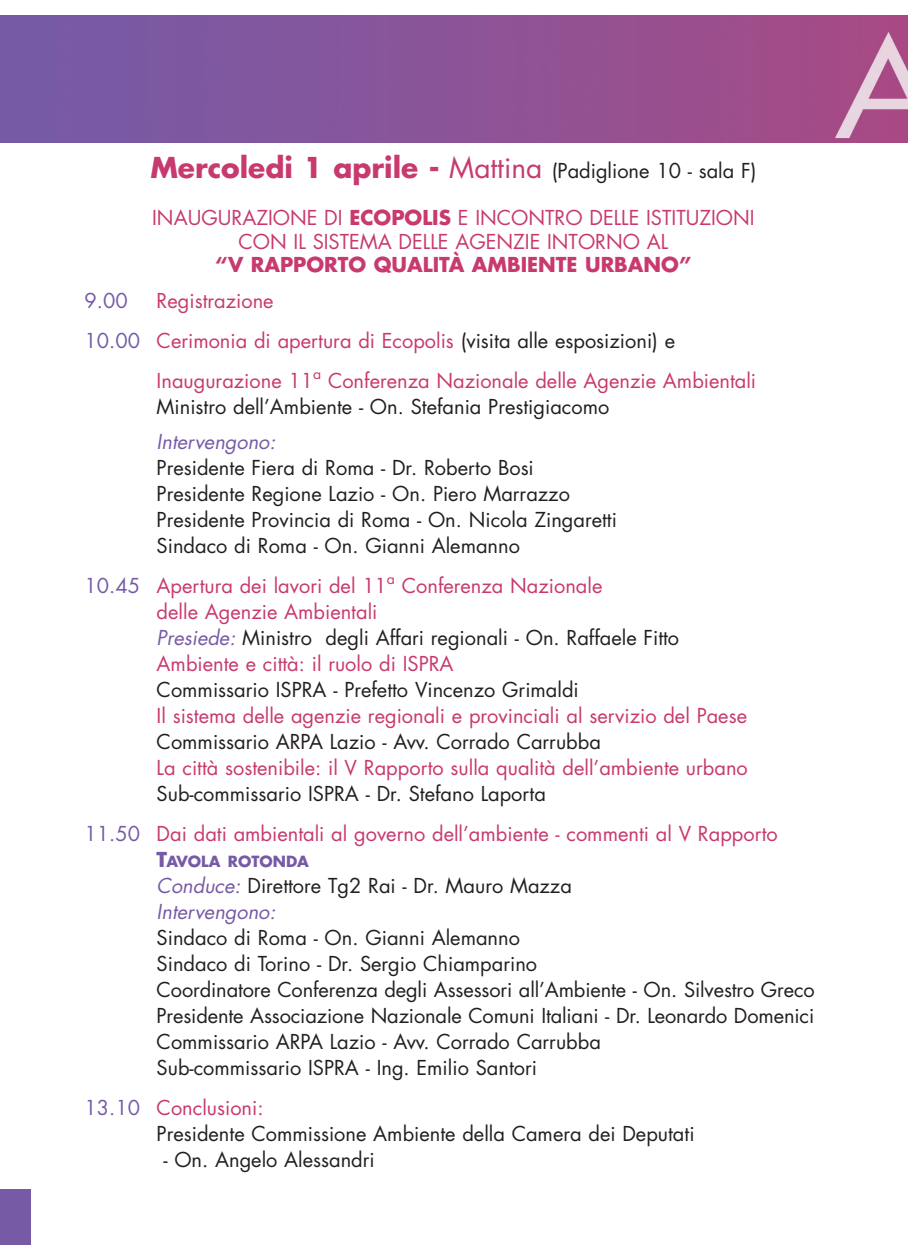
<style>
.page{position:relative;width:908px;height:1248px;background:#fff}
.page>*{position:absolute;margin:0;border:0;box-sizing:border-box;transform-origin:0 0}
.t1{font:20px/26px "Futura Std";color:#231f20}
.t2{font:20px/26px "Futura Std";color:#c8396f}
.t3{font:700 20px "Futura Std";color:#c8396f}
.t4{font:italic 20px "Futura Std";color:#775aa6}
.t5{font:20px "Futura Std";color:#775aa6}
.t6{font:700 15px "Futura Std";color:#775aa6}
.t7{font:14px "Futura Std";color:#c8396f}
.s1{font-weight:700;font-size:28px;color:#c8396f}
.s2{font-size:28px;color:#c8396f}
.s3{font-weight:700}
.s4{color:#775aa6}
.s5{color:#231f20}
.s6{font-style:italic;color:#775aa6}
.s7{font-size:20px}
.s8{color:#c8396f}
</style>
<div class="page">
<div style="left:0;top:1189px;width:30px;height:55px;background:#775aa6"></div>
<img style="left:0;top:15px;width:907px;height:127px">
<hr style="left:32px;top:1189px;width:3px;height:55px;background:#775aa6">
<hr style="left:48px;top:1189px;width:3px;height:55px;background:#775aa5">
<hr style="left:63px;top:1189px;width:3px;height:55px;background:#785aa4">
<hr style="left:79px;top:1189px;width:3px;height:55px;background:#795aa4">
<hr style="left:95px;top:1189px;width:3px;height:55px;background:#7a5aa4">
<hr style="left:110px;top:1189px;width:3px;height:55px;background:#7b5aa3">
<hr style="left:126px;top:1189px;width:3px;height:55px;background:#7c5aa3">
<hr style="left:142px;top:1189px;width:3px;height:55px;background:#7d59a2">
<hr style="left:157px;top:1189px;width:3px;height:55px;background:#7d59a2">
<hr style="left:173px;top:1189px;width:3px;height:55px;background:#7e59a1">
<hr style="left:189px;top:1189px;width:3px;height:55px;background:#7f59a1">
<hr style="left:204px;top:1189px;width:3px;height:55px;background:#8059a0">
<hr style="left:220px;top:1189px;width:3px;height:55px;background:#8158a0">
<hr style="left:235px;top:1189px;width:3px;height:55px;background:#82589f">
<hr style="left:251px;top:1189px;width:3px;height:55px;background:#83579e">
<hr style="left:267px;top:1189px;width:3px;height:55px;background:#83579d">
<hr style="left:282px;top:1189px;width:3px;height:55px;background:#84579d">
<hr style="left:298px;top:1189px;width:3px;height:55px;background:#84579c">
<hr style="left:314px;top:1189px;width:3px;height:55px;background:#85579c">
<hr style="left:329px;top:1189px;width:3px;height:55px;background:#87569c">
<hr style="left:345px;top:1189px;width:3px;height:55px;background:#87569b">
<hr style="left:361px;top:1189px;width:3px;height:55px;background:#88569b">
<hr style="left:376px;top:1189px;width:3px;height:55px;background:#89569a">
<hr style="left:392px;top:1189px;width:3px;height:55px;background:#8a569a">
<hr style="left:407px;top:1189px;width:3px;height:55px;background:#8a5599">
<hr style="left:423px;top:1189px;width:3px;height:55px;background:#8b5599">
<hr style="left:439px;top:1189px;width:3px;height:55px;background:#8c5598">
<hr style="left:454px;top:1189px;width:3px;height:55px;background:#8d5598">
<hr style="left:470px;top:1189px;width:3px;height:55px;background:#8e5497">
<hr style="left:486px;top:1189px;width:3px;height:55px;background:#8e5496">
<hr style="left:501px;top:1189px;width:3px;height:55px;background:#8f5496">
<hr style="left:517px;top:1189px;width:3px;height:55px;background:#905395">
<hr style="left:533px;top:1189px;width:3px;height:55px;background:#915395">
<hr style="left:548px;top:1189px;width:3px;height:55px;background:#925394">
<hr style="left:564px;top:1189px;width:3px;height:55px;background:#925394">
<hr style="left:580px;top:1189px;width:3px;height:55px;background:#935293">
<hr style="left:595px;top:1189px;width:3px;height:55px;background:#945292">
<hr style="left:611px;top:1189px;width:3px;height:55px;background:#955292">
<hr style="left:626px;top:1189px;width:3px;height:55px;background:#965291">
<hr style="left:642px;top:1189px;width:3px;height:55px;background:#975291">
<hr style="left:658px;top:1189px;width:3px;height:55px;background:#975190">
<hr style="left:673px;top:1189px;width:3px;height:55px;background:#985190">
<hr style="left:689px;top:1189px;width:3px;height:55px;background:#99508f">
<hr style="left:705px;top:1189px;width:3px;height:55px;background:#9a518f">
<hr style="left:720px;top:1189px;width:3px;height:55px;background:#9b518f">
<hr style="left:736px;top:1189px;width:3px;height:55px;background:#9b4f8e">
<hr style="left:752px;top:1189px;width:3px;height:55px;background:#9b4f8d">
<hr style="left:767px;top:1189px;width:3px;height:55px;background:#9d4f8d">
<hr style="left:783px;top:1189px;width:3px;height:55px;background:#9e508c">
<hr style="left:799px;top:1189px;width:3px;height:55px;background:#9e4f8c">
<hr style="left:814px;top:1189px;width:3px;height:55px;background:#9e4f8c">
<hr style="left:830px;top:1189px;width:3px;height:55px;background:#9f4f8b">
<hr style="left:845px;top:1189px;width:3px;height:55px;background:#a04e8a">
<hr style="left:861px;top:1189px;width:3px;height:55px;background:#a14e8a">
<hr style="left:877px;top:1189px;width:3px;height:55px;background:#a14d89">
<hr style="left:892px;top:1189px;width:3px;height:55px;background:#a24d89">
<hr style="left:907px;top:1189px;width:1px;height:55px;background:#a34d88">
<p class="t1" style="left:150px;top:159px;width:607px"><span class="s1">Mercoledi 1 aprile -</span> <span class="s2">Mattina</span> (Padiglione 10 - sala F)</p>
<p class="t2" style="left:152px;top:207px;width:603px;line-height:23.6px;text-align:center">INAUGURAZIONE DI <span class="s3">ECOPOLIS</span> E INCONTRO DELLE ISTITUZIONI<br>CON IL SISTEMA DELLE AGENZIE INTORNO AL</p>
<p class="t3" style="left:215px;top:255px;width:477px">“V RAPPORTO QUALITÀ AMBIENTE URBANO”</p>
<p class="t5" style="left:84px;top:291px;width:45px">9.00</p>
<p class="t2" style="left:156px;top:289px;width:118px">Registrazione</p>
<p class="t2" style="left:84px;top:329px;width:591px"><span class="s4">10.00</span> Cerimonia di apertura di Ecopolis <span class="s5">(visita alle esposizioni) e</span></p>
<p class="t2" style="left:156px;top:369px;width:158px">Inaugurazione 11</p>
<p class="t7" style="left:313px;top:367px;width:10px">a</p>
<p class="t2" style="left:328px;top:369px;width:429px">Conferenza Nazionale delle Agenzie Ambientali</p>
<p class="t1" style="left:156px;top:395px;width:454px">Ministro dell’Ambiente - On. Stefania Prestigiacomo</p>
<p class="t4" style="left:156px;top:432px;width:120px">Intervengono:</p>
<p class="t1" style="left:156px;top:456px;width:461px">Presidente Fiera di Roma - Dr. Roberto Bosi Presidente Regione Lazio - On. Piero Marrazzo Presidente Provincia di Roma - On. Nicola Zingaretti Sindaco di Roma - On. Gianni Alemanno</p>
<p class="t2" style="left:84px;top:574px;width:304px"><span class="s4">10.45</span> Apertura dei lavori del 11</p>
<p class="t7" style="left:387px;top:572px;width:10px">a</p>
<p class="t2" style="left:401px;top:574px;width:202px">Conferenza Nazionale</p>
<p class="t2" style="left:156px;top:600px;width:524px">delle Agenzie Ambientali<br><span class="s6">Presiede:</span> <span class="s5">Ministro degli Affari regionali - On. Raffaele Fitto<br></span>Ambiente e città: il ruolo di ISPRA</p>
<p class="t1" style="left:156px;top:678px;width:423px">Commissario ISPRA - Prefetto Vincenzo Grimaldi</p>
<p class="t2" style="left:156px;top:704px;width:591px">Il sistema delle agenzie regionali e provinciali al servizio del Paese</p>
<p class="t1" style="left:156px;top:730px;width:445px">Commissario ARPA Lazio - Avv. Corrado Carrubba</p>
<p class="t2" style="left:156px;top:756px;width:592px">La città sostenibile: il V Rapporto sulla qualità dell’ambiente urbano</p>
<p class="t2" style="left:84px;top:775px;width:694px;line-height:40px;text-indent:72px"><span class="s5">Sub-commissario ISPRA - Dr. Stefano Laporta<br></span><span class="s4">11.50</span> Dai dati ambientali al governo dell’ambiente - commenti al V Rapporto</p>
<p class="t6" style="left:156px;top:854px;width:154px"><span class="s7">T</span>AVOLA ROTONDA</p>
<p class="t1" style="left:156px;top:874px;width:416px"><span class="s6">Conduce:</span> Direttore Tg2 Rai - Dr. Mauro Mazza<br><span class="s6">Intervengono:</span></p>
<p class="t1" style="left:156px;top:926px;width:659px">Sindaco di Roma - On. Gianni Alemanno<br>Sindaco di Torino - Dr. Sergio Chiamparino<br>Coordinatore Conferenza degli Assessori all’Ambiente - On. Silvestro Greco Presidente Associazione Nazionale Comuni Italiani - Dr. Leonardo Domenici Commissario ARPA Lazio - Avv. Corrado Carrubba<br>Sub-commissario ISPRA - Ing. Emilio Santori</p>
<p class="t1" style="left:156px;top:1096px;width:539px;text-indent:-72px"><span class="s4">13.10</span> <span class="s8">Conclusioni:<br></span>Presidente Commissione Ambiente della Camera dei Deputati</p>
<p class="t1" style="left:163px;top:1148px;width:213px">- On. Angelo Alessandri</p>
</div>
